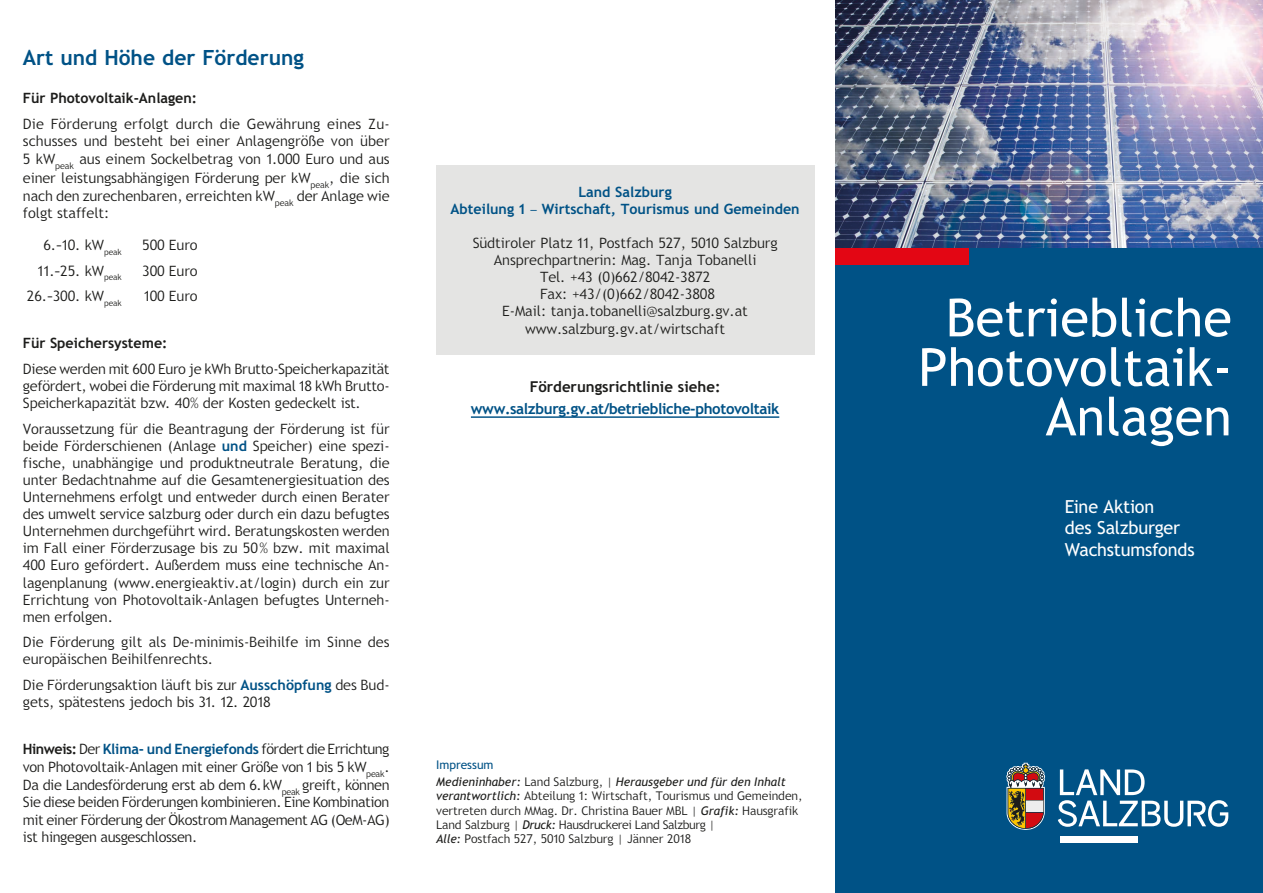
<style>
.page{position:relative;width:1263px;height:893px;background:#fff}
.page>*{position:absolute;margin:0;border:0;box-sizing:border-box;transform-origin:0 0}
.t1{font:52.5px/49.5px "Trebuchet SBG2";color:#fff;text-align:right}
.t2{font:700 21px "Trebuchet SBG2";color:#005286}
.t3{font:18px/21.6px "Trebuchet SBG2";letter-spacing:-.01em;color:#fff}
.t4{font:700 15px "Trebuchet SBG2";letter-spacing:-.025em;color:#005286}
.t5{font:700 15px "Trebuchet SBG2";color:#1d1d1b}
.t6{font:300 14.25px/17.1px "Trebuchet SBG2";color:#1d1d1b;text-align:justify}
.t7{font:700 14.25px/17.1px "Trebuchet SBG2";color:#005286;text-align:center}
.t8{font:700 14.25px "Trebuchet SBG2";color:#1d1d1b}
.t9{font:300 12px/14.4px "Trebuchet SBG2";color:#1d1d1b}
.t10{font:italic 12px/16.5px "Trebuchet SBG2";color:#1d1d1b}
.s1{font-weight:700;color:#005286}
.s2{font-weight:700}
.s3{font-family:"Myriad Pro";font-weight:400}
.s4{font-style:normal;color:#005286}
.s5{font-weight:300;font-style:normal}
.s6{font-weight:400;font-style:italic}
</style>
<div class="page">
<img style="left:836px;top:0;width:427px;height:248px">
<div style="left:836px;top:248px;width:427px;height:645px;background:#005286"></div>
<hr style="left:471px;top:416px;width:308px;height:2px;background:#005286">
<div style="left:436px;top:165px;width:378px;height:189px;background:#e4e4e3"></div>
<svg style="left:1006px;top:763px;width:39px;height:67px;background:#8d6e60"></svg>
<div style="left:1060px;top:836px;width:78px;height:7px;background:#fff"></div>
<svg style="left:1058px;top:769px;width:170px;height:58px"></svg>
<div style="left:836px;top:248px;width:133px;height:17px;background:#e30614"></div>
<h2 class="t2" style="left:23px;top:44px;width:283px">Art und Höhe der Förderung</h2>
<p class="t8" style="left:23px;top:89px;width:176px">Für Photovoltaik-Anlagen:</p>
<p class="t6" style="left:23px;top:115px;width:368px;line-height:17.7px">Die Förderung erfolgt durch die Gewährung eines Zu&shy;schusses und besteht bei einer Anlagengröße von über 5 kW<sub>peak</sub> aus einem Sockelbetrag von 1.000 Euro und aus einer leistungsabhängigen Förderung per kW<sub>peak</sub>, die sich nach den zurechenbaren, erreichten kW<sub>peak</sub> der Anlage wie folgt staffelt:</p>
<p class="t6" style="left:43px;top:236px;width:80px">6.–10. kW<sub>peak</sub></p>
<p class="t6" style="left:142px;top:236px;width:57px">500 Euro</p>
<p class="t6" style="left:37px;top:262px;width:86px">11.–25. kW<sub>peak</sub></p>
<p class="t6" style="left:142px;top:262px;width:57px">300 Euro</p>
<p class="t6" style="left:27px;top:288px;width:96px">26.–300. kW<sub>peak</sub></p>
<p class="t6" style="left:144px;top:288px;width:55px">100 Euro</p>
<p class="t8" style="left:23px;top:334px;width:146px">Für Speichersysteme:</p>
<p class="t6" style="left:23px;top:360px;width:368px">Diese werden mit 600 Euro je kWh Brutto-Speicherkapazität gefördert, wobei die Förderung mit maximal 18 kWh Brutto-Speicherkapazität bzw. 40% der Kosten gedeckelt ist.</p>
<p class="t6" style="left:23px;top:420px;width:368px">Voraussetzung für die Beantragung der Förderung ist für beide Förderschienen (Anlage <span class="s1">und</span> Speicher) eine spezi&shy;fische, unabhängige und produktneutrale Beratung, die unter Bedachtnahme auf die Gesamtenergiesituation des Unternehmens erfolgt und entweder durch einen Berater des umwelt service salzburg oder durch ein dazu befugtes Unternehmen durchgeführt wird. Beratungskosten werden im Fall einer Förderzusage bis zu 50% bzw. mit maximal 400 Euro gefördert. Außerdem muss eine technische An&shy;lagenplanung (www.energieaktiv.at/login) durch ein zur Errichtung von Photovoltaik-Anlagen befugtes Unterneh&shy;men erfolgen.</p>
<p class="t6" style="left:23px;top:634px;width:368px">Die Förderung gilt als De-minimis-Beihilfe im Sinne des europäischen Beihilfenrechts.</p>
<p class="t6" style="left:23px;top:676px;width:368px">Die Förderungsaktion läuft bis zur <span class="s1">Ausschöpfung</span> des Bud&shy;gets, spätestens jedoch bis 31. 12. 2018</p>
<p class="t6" style="left:23px;top:740px;width:368px;line-height:17.5px"><span class="s2">Hinweis:</span> Der <span class="s1">Klima- und Energiefonds</span> fördert die Errichtung von Photovoltaik-Anlagen mit einer Größe von 1 bis 5 kW<sub>peak</sub>.<br>Da die Landesförderung erst ab dem 6.kW<sub>peak</sub> greift, können Sie diese beiden Förderungen kombinieren. Eine Kombination mit einer Förderung der Ökostrom Management AG (OeM-AG) ist hingegen ausgeschlossen.</p>
<p class="t7" style="left:451px;top:183px;width:350px">Land Salzburg<br>Abteilung 1 <span class="s3">–</span> Wirtschaft, Tourismus und Gemeinden</p>
<p class="t6" style="left:473px;top:234px;width:306px;text-align:center">Südtiroler Platz 11, Postfach 527, 5010 Salzburg Ansprechpartnerin: Mag. Tanja Tobanelli<br>Tel. +43 (0)662/8042-3872<br>Fax: +43/(0)662/8042-3808<br>E-Mail: tanja.tobanelli@salzburg.gv.at www.salzburg.gv.at/wirtschaft</p>
<p class="t5" style="left:530px;top:377px;width:192px">Förderungsrichtlinie siehe:</p>
<p class="t4" style="left:471px;top:400px;width:310px">www.salzburg.gv.at/betriebliche-photovoltaik</p>
<p class="t10" style="left:436px;top:757px;width:351px"><span class="s4">Impressum<br></span>Medieninhaber: <span class="s5">Land Salzburg, |</span> Herausgeber und für den Inhalt</p>
<p class="t9" style="left:436px;top:789px;width:368px"><span class="s6">verantwortlich:</span> Abteilung 1: Wirtschaft, Tourismus und Gemeinden, vertreten durch MMag. Dr. Christina Bauer MBL | <span class="s6">Grafik:</span> Hausgrafik Land Salzburg | <span class="s6">Druck:</span> Hausdruckerei Land Salzburg |<br><span class="s6">Alle:</span> Postfach 527, 5010 Salzburg | Jänner 2018</p>
<h1 class="t1" style="left:918px;top:294px;width:315px">Betriebliche<br>Photovoltaik-<br>Anlagen</h1>
<p class="t3" style="left:1065px;top:496px;width:131px">Eine Aktion<br>des Salzburger<br>Wachstumsfonds</p>
</div>
